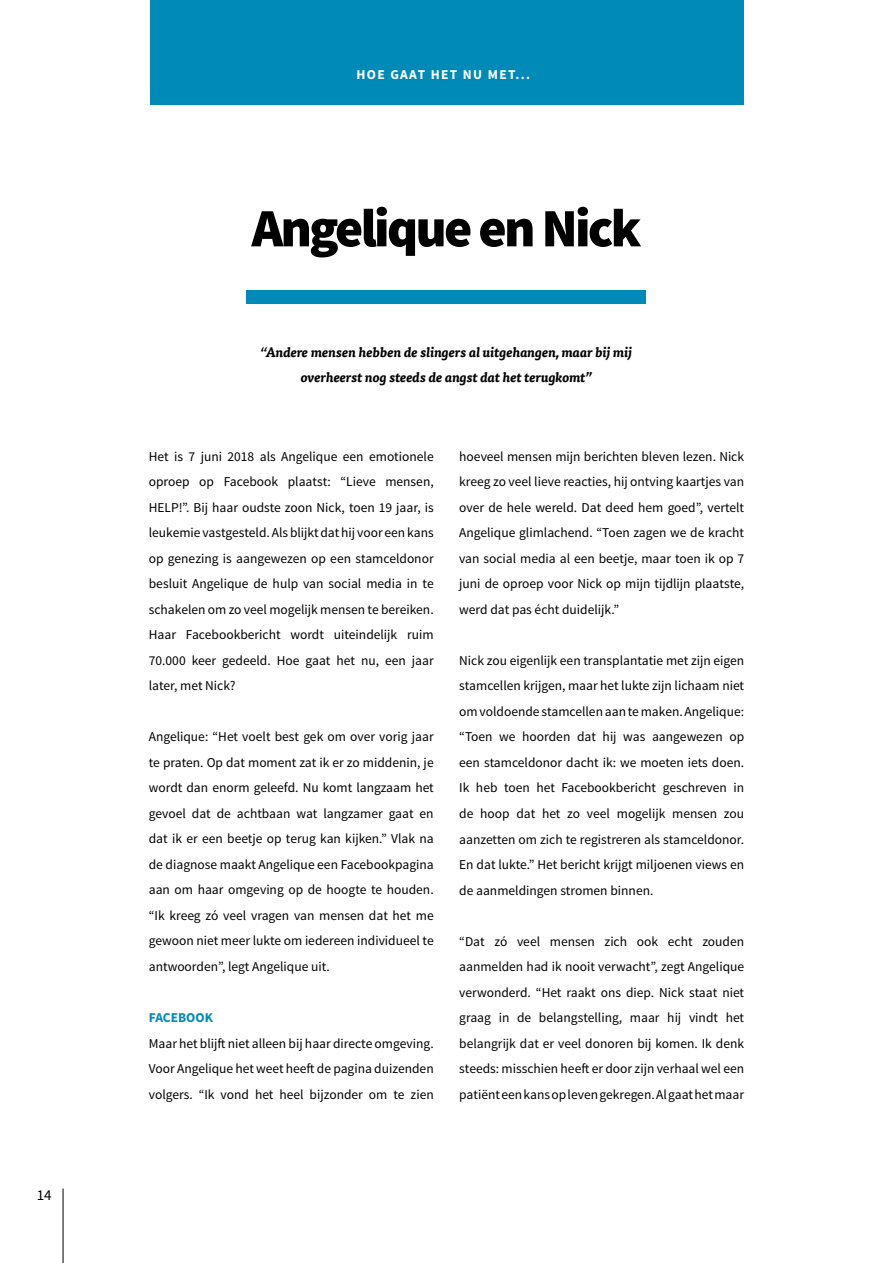
<style>
.page{position:relative;width:893px;height:1263px;background:#fff}
.page>*{position:absolute;margin:0;border:0;box-sizing:border-box;transform-origin:0 0}
.t1{font:900 54px "Source Sans Pro";letter-spacing:-.05em;color:#000}
.t2{font:15px "Source Sans Pro";color:#000}
.t3{font:13.5px/25.5px "Source Sans Pro";color:#000;text-align:justify}
.t4{font:italic 700 13.5px/25.5px "Tisa OT";color:#000;text-align:center}
.t5{font:700 13.5px "Source Sans Pro";letter-spacing:.1em;color:#fff}
.t6{font:700 13.5px "Source Sans Pro";color:#008ab8}
</style>
<div class="page">
<div style="left:247px;top:290px;width:399px;height:13px;background:#008ab8"></div>
<div style="left:150px;top:0;width:593px;height:104px;background:#008ab8"></div>
<hr style="left:63px;top:1188px;width:1px;height:75px;background:#000">
<p class="t2" style="left:37px;top:1185px;width:16px">14</p>
<p class="t5" style="left:356px;top:66px;width:175px">HOE GAAT HET NU MET...</p>
<h1 class="t1" style="left:252px;top:193px;width:391px">Angelique en Nick</h1>
<p class="t4" style="left:261px;top:340px;width:373px">“Andere mensen hebben de slingers al uitgehangen, maar bij mij overheerst nog steeds de angst dat het terugkomt”</p>
<p class="t3" style="left:149px;top:444px;width:286px">Het is 7 juni 2018 als Angelique een emotionele oproep op Facebook plaatst: “Lieve mensen, HELP!”. Bij haar oudste zoon Nick, toen 19 jaar, is leukemie vastgesteld. Als blijkt dat hij voor een kans op genezing is aangewezen op een stamceldonor besluit Angelique de hulp van social media in te schakelen om zo veel mogelijk mensen te bereiken.<br>Haar Facebookbericht wordt uiteindelijk ruim 70.000 keer gedeeld. Hoe gaat het nu, een jaar later, met Nick?</p>
<p class="t3" style="left:149px;top:724px;width:286px">Angelique: “Het voelt best gek om over vorig jaar te praten. Op dat moment zat ik er zo middenin, je wordt dan enorm geleefd. Nu komt langzaam het gevoel dat de achtbaan wat langzamer gaat en dat ik er een beetje op terug kan kijken.” Vlak na de diagnose maakt Angelique een Facebookpagina aan om haar omgeving op de hoogte te houden. “Ik kreeg zó veel vragen van mensen dat het me gewoon niet meer lukte om iedereen individueel te antwoorden”, legt Angelique uit.</p>
<p class="t6" style="left:149px;top:1009px;width:66px">FACEBOOK</p>
<p class="t3" style="left:149px;top:1030px;width:286px">Maar het blijft niet alleen bij haar directe omgeving.<br>Voor Angelique het weet heeft de pagina duizenden volgers. “Ik vond het heel bijzonder om te zien</p>
<p class="t3" style="left:459px;top:444px;width:286px">hoeveel mensen mijn berichten bleven lezen. Nick kreeg zo veel lieve reacties, hij ontving kaartjes van over de hele wereld. Dat deed hem goed”, vertelt Angelique glimlachend. “Toen zagen we de kracht van social media al een beetje, maar toen ik op 7 juni de oproep voor Nick op mijn tijdlijn plaatste, werd dat pas écht duidelijk.”</p>
<p class="t3" style="left:459px;top:648px;width:286px">Nick zou eigenlijk een transplantatie met zijn eigen stamcellen krijgen, maar het lukte zijn lichaam niet om voldoende stamcellen aan te maken. Angelique: “Toen we hoorden dat hij was aangewezen op een stamceldonor dacht ik: we moeten iets doen.<br>Ik heb toen het Facebookbericht geschreven in de hoop dat het zo veel mogelijk mensen zou aanzetten om zich te registreren als stamceldonor.<br>En dat lukte.” Het bericht krijgt miljoenen views en de aanmeldingen stromen binnen.</p>
<p class="t3" style="left:459px;top:928px;width:286px">“Dat zó veel mensen zich ook echt zouden aanmelden had ik nooit verwacht”, zegt Angelique verwonderd. “Het raakt ons diep. Nick staat niet graag in de belangstelling, maar hij vindt het belangrijk dat er veel donoren bij komen. Ik denk steeds: misschien heeft er door zijn verhaal wel een patiënt een kans op leven gekregen. Al gaat het maar</p>
</div>
